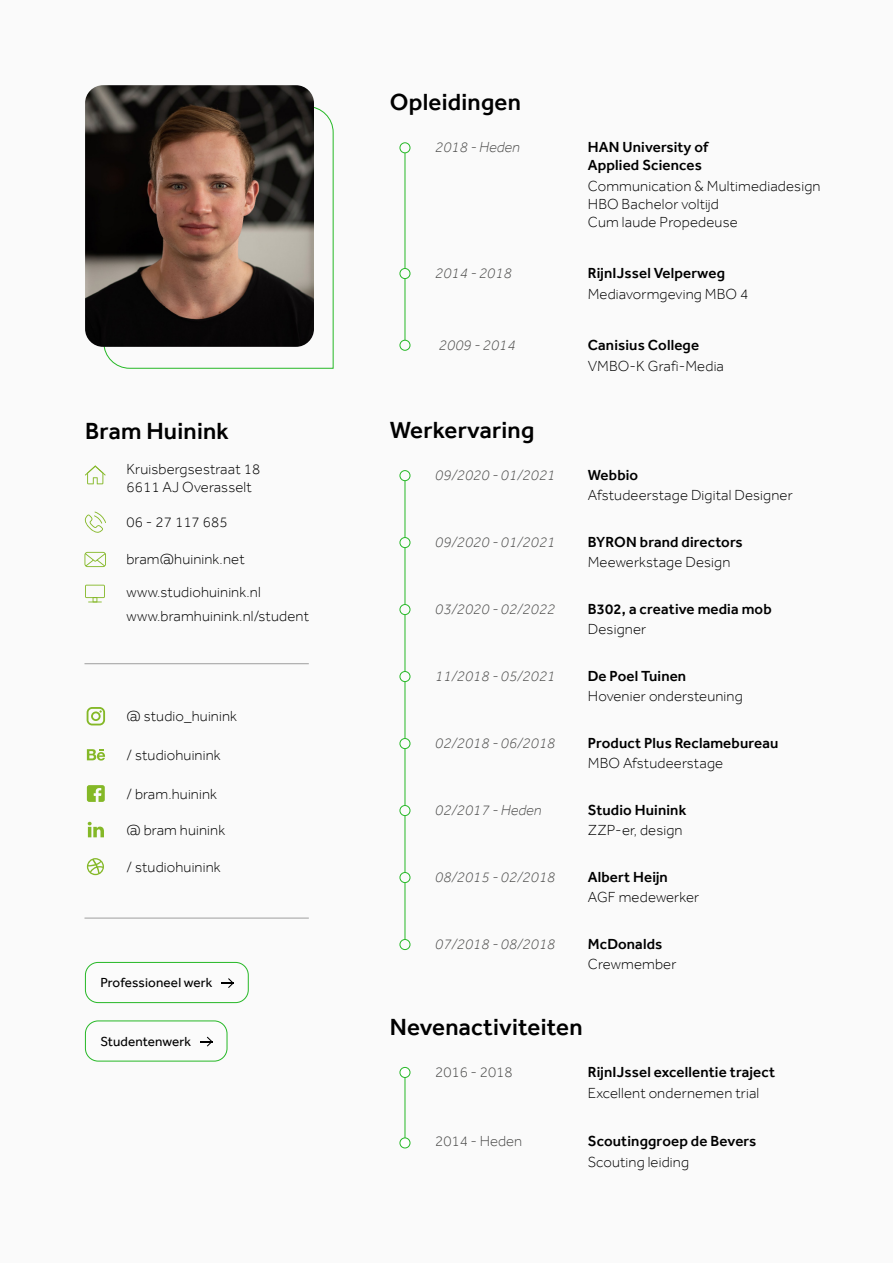
<style>
.page{position:relative;width:893px;height:1263px;background:#fafafa}
.page>*{position:absolute;margin:0;border:0;box-sizing:border-box;transform-origin:0 0}
.t1{font:500 24px "Effra";letter-spacing:.01em;color:#000}
.t2{font:300 15px/18px "Effra";letter-spacing:.01em;color:#000}
.t3{font:500 15px/18px "Effra";letter-spacing:.01em;color:#000}
.t4{font:italic 300 15px "Effra";color:#4a4a49}
.t5{font:300 15px "Effra";color:#4a4a49}
.t6{font:13.5px "Effra";letter-spacing:.01em;color:#000}
</style>
<div class="page">
<svg style="left:87px;top:707px;width:18px;height:18px"></svg>
<svg style="left:103px;top:107px;width:231px;height:262px"></svg>
<svg style="left:87px;top:785px;width:18px;height:17px"></svg>
<svg style="left:88px;top:822px;width:16px;height:15px"></svg>
<svg style="left:87px;top:858px;width:17px;height:17px"></svg>
<svg style="left:87px;top:749px;width:18px;height:11px"></svg>
<img style="left:85px;top:85px;width:229px;height:262px">
<svg style="left:85px;top:511px;width:21px;height:22px"></svg>
<svg style="left:84px;top:552px;width:22px;height:15px"></svg>
<svg style="left:85px;top:585px;width:20px;height:17px"></svg>
<svg style="left:85px;top:466px;width:21px;height:18px"></svg>
<hr style="left:405px;top:147px;width:1px;height:198px;background:#26b826">
<hr style="left:405px;top:476px;width:1px;height:468px;background:#26b826">
<hr style="left:405px;top:1072px;width:1px;height:69px;background:#26b826">
<div style="left:400px;top:604px;width:10px;height:11px;background:#fbfbfb;border-radius:50%"></div>
<div style="left:400px;top:604px;width:10px;height:11px;border:1px solid #26b826;border-radius:50%"></div>
<div style="left:400px;top:340px;width:10px;height:10px;background:#fbfbfb;border-radius:50%"></div>
<div style="left:400px;top:340px;width:10px;height:11px;border:1px solid #26b826;border-radius:50%"></div>
<div style="left:400px;top:268px;width:10px;height:11px;background:#fbfbfb;border-radius:50%"></div>
<div style="left:400px;top:268px;width:10px;height:11px;border:1px solid #26b826;border-radius:50%"></div>
<div style="left:400px;top:143px;width:10px;height:10px;background:#fbfbfb;border-radius:50%"></div>
<div style="left:400px;top:142px;width:10px;height:11px;border:1px solid #26b826;border-radius:50%"></div>
<div style="left:400px;top:1067px;width:10px;height:10px;background:#fff;border-radius:50%"></div>
<div style="left:400px;top:1067px;width:10px;height:11px;border:1px solid #26b826;border-radius:50%"></div>
<div style="left:400px;top:671px;width:10px;height:11px;background:#fbfbfb;border-radius:50%"></div>
<div style="left:400px;top:671px;width:10px;height:11px;border:1px solid #26b826;border-radius:50%"></div>
<div style="left:400px;top:1138px;width:10px;height:10px;background:#fff;border-radius:50%"></div>
<div style="left:400px;top:1137px;width:10px;height:11px;border:1px solid #26b826;border-radius:50%"></div>
<div style="left:400px;top:738px;width:10px;height:10px;background:#fbfbfb;border-radius:50%"></div>
<div style="left:400px;top:738px;width:10px;height:11px;border:1px solid #26b826;border-radius:50%"></div>
<div style="left:400px;top:805px;width:10px;height:10px;background:#fbfbfb;border-radius:50%"></div>
<div style="left:400px;top:805px;width:10px;height:11px;border:1px solid #26b826;border-radius:50%"></div>
<div style="left:400px;top:872px;width:10px;height:10px;background:#fbfbfb;border-radius:50%"></div>
<div style="left:400px;top:872px;width:10px;height:11px;border:1px solid #26b826;border-radius:50%"></div>
<div style="left:400px;top:939px;width:10px;height:10px;background:#fbfbfb;border-radius:50%"></div>
<div style="left:400px;top:939px;width:10px;height:11px;border:1px solid #26b826;border-radius:50%"></div>
<div style="left:400px;top:537px;width:10px;height:11px;background:#fbfbfb;border-radius:50%"></div>
<div style="left:400px;top:537px;width:10px;height:11px;border:1px solid #26b826;border-radius:50%"></div>
<div style="left:400px;top:471px;width:10px;height:10px;background:#fbfbfb;border-radius:50%"></div>
<div style="left:400px;top:470px;width:10px;height:11px;border:1px solid #26b826;border-radius:50%"></div>
<div style="left:85px;top:962px;width:164px;height:41px;border:1px solid #26b826;border-radius:13px"></div>
<svg style="left:221px;top:978px;width:13px;height:10px"></svg>
<div style="left:85px;top:1020px;width:142px;height:41px;border:1px solid #26b826;border-radius:13px"></div>
<svg style="left:200px;top:1037px;width:13px;height:9px"></svg>
<hr style="left:84px;top:663px;width:225px;height:1px;background:#9e9e9e">
<hr style="left:84px;top:918px;width:225px;height:1px;background:#9e9e9e">
<h1 class="t1" style="left:85px;top:416px;width:145px">Bram Huinink</h1>
<p class="t2" style="left:126px;top:460px;width:135px">Kruisbergsestraat 18<br>6611 AJ Overasselt</p>
<p class="t2" style="left:126px;top:513px;width:103px">06 - 27 117 685</p>
<p class="t2" style="left:126px;top:543px;width:136px;line-height:32.7px">bram@huinink.net www.studiohuinink.nl</p>
<p class="t2" style="left:126px;top:607px;width:184px">www.bramhuinink.nl/student</p>
<p class="t2" style="left:126px;top:707px;width:112px">@ studio_huinink</p>
<p class="t2" style="left:126px;top:746px;width:96px">/ studiohuinink</p>
<p class="t2" style="left:126px;top:784px;width:92px">/ bram.huinink</p>
<p class="t2" style="left:126px;top:821px;width:100px">@ bram huinink</p>
<p class="t2" style="left:126px;top:857px;width:96px">/ studiohuinink</p>
<p class="t6" style="left:100px;top:974px;width:114px">Professioneel werk</p>
<p class="t6" style="left:100px;top:1033px;width:92px">Studentenwerk</p>
<h1 class="t1" style="left:390px;top:88px;width:133px">Opleidingen</h1>
<p class="t4" style="left:435px;top:138px;width:86px">2018 - Heden</p>
<p class="t3" style="left:588px;top:138px;width:122px">HAN University of<br>Applied Sciences</p>
<p class="t2" style="left:588px;top:177px;width:234px">Communication &amp; Multimediadesign<br>HBO Bachelor voltijd<br>Cum laude Propedeuse</p>
<p class="t4" style="left:435px;top:264px;width:78px">2014 - 2018</p>
<p class="t3" style="left:588px;top:264px;width:139px">RijnIJssel Velperweg</p>
<p class="t2" style="left:588px;top:285px;width:162px">Mediavormgeving MBO 4</p>
<p class="t4" style="left:439px;top:336px;width:78px">2009 - 2014</p>
<p class="t3" style="left:588px;top:336px;width:113px">Canisius College</p>
<p class="t2" style="left:588px;top:357px;width:138px">VMBO-K Grafi-Media</p>
<h1 class="t1" style="left:390px;top:416px;width:146px">Werkervaring</h1>
<p class="t4" style="left:435px;top:466px;width:122px">09/2020 - 01/2021</p>
<p class="t3" style="left:588px;top:466px;width:52px">Webbio</p>
<p class="t2" style="left:588px;top:485px;width:206px">Afstudeerstage Digital Designer</p>
<p class="t4" style="left:435px;top:533px;width:122px">09/2020 - 01/2021</p>
<p class="t3" style="left:588px;top:533px;width:156px">BYRON brand directors</p>
<p class="t2" style="left:588px;top:552px;width:144px">Meewerkstage Design</p>
<p class="t4" style="left:435px;top:600px;width:122px">03/2020 - 02/2022</p>
<p class="t3" style="left:588px;top:600px;width:185px">B302, a creative media mob</p>
<p class="t2" style="left:588px;top:619px;width:60px">Designer</p>
<p class="t4" style="left:435px;top:667px;width:122px">11/2018 - 05/2021</p>
<p class="t3" style="left:588px;top:667px;width:100px">De Poel Tuinen</p>
<p class="t2" style="left:588px;top:686px;width:156px">Hovenier ondersteuning</p>
<p class="t4" style="left:435px;top:734px;width:122px">02/2018 - 06/2018</p>
<p class="t3" style="left:588px;top:734px;width:192px">Product Plus Reclamebureau</p>
<p class="t2" style="left:588px;top:753px;width:137px">MBO Afstudeerstage</p>
<p class="t4" style="left:435px;top:801px;width:108px">02/2017 - Heden</p>
<p class="t3" style="left:588px;top:801px;width:100px">Studio Huinink</p>
<p class="t2" style="left:588px;top:820px;width:96px">ZZP-er, design</p>
<p class="t4" style="left:435px;top:868px;width:122px">08/2015 - 02/2018</p>
<p class="t3" style="left:588px;top:868px;width:81px">Albert Heijn</p>
<p class="t2" style="left:588px;top:887px;width:113px">AGF medewerker</p>
<p class="t4" style="left:435px;top:935px;width:122px">07/2018 - 08/2018</p>
<p class="t3" style="left:588px;top:935px;width:76px">McDonalds</p>
<p class="t2" style="left:588px;top:954px;width:90px">Crewmember</p>
<h1 class="t1" style="left:390px;top:1012px;width:194px">Nevenactiviteiten</h1>
<p class="t5" style="left:435px;top:1063px;width:79px">2016 - 2018</p>
<p class="t5" style="left:435px;top:1132px;width:89px">2014 - Heden</p>
<p class="t3" style="left:588px;top:1062px;width:189px">RijnIJssel excellentie traject</p>
<p class="t2" style="left:588px;top:1083px;width:173px">Excellent ondernemen trial</p>
<p class="t3" style="left:588px;top:1131px;width:170px">Scoutinggroep de Bevers</p>
<p class="t2" style="left:588px;top:1152px;width:103px">Scouting leiding</p>
</div>
